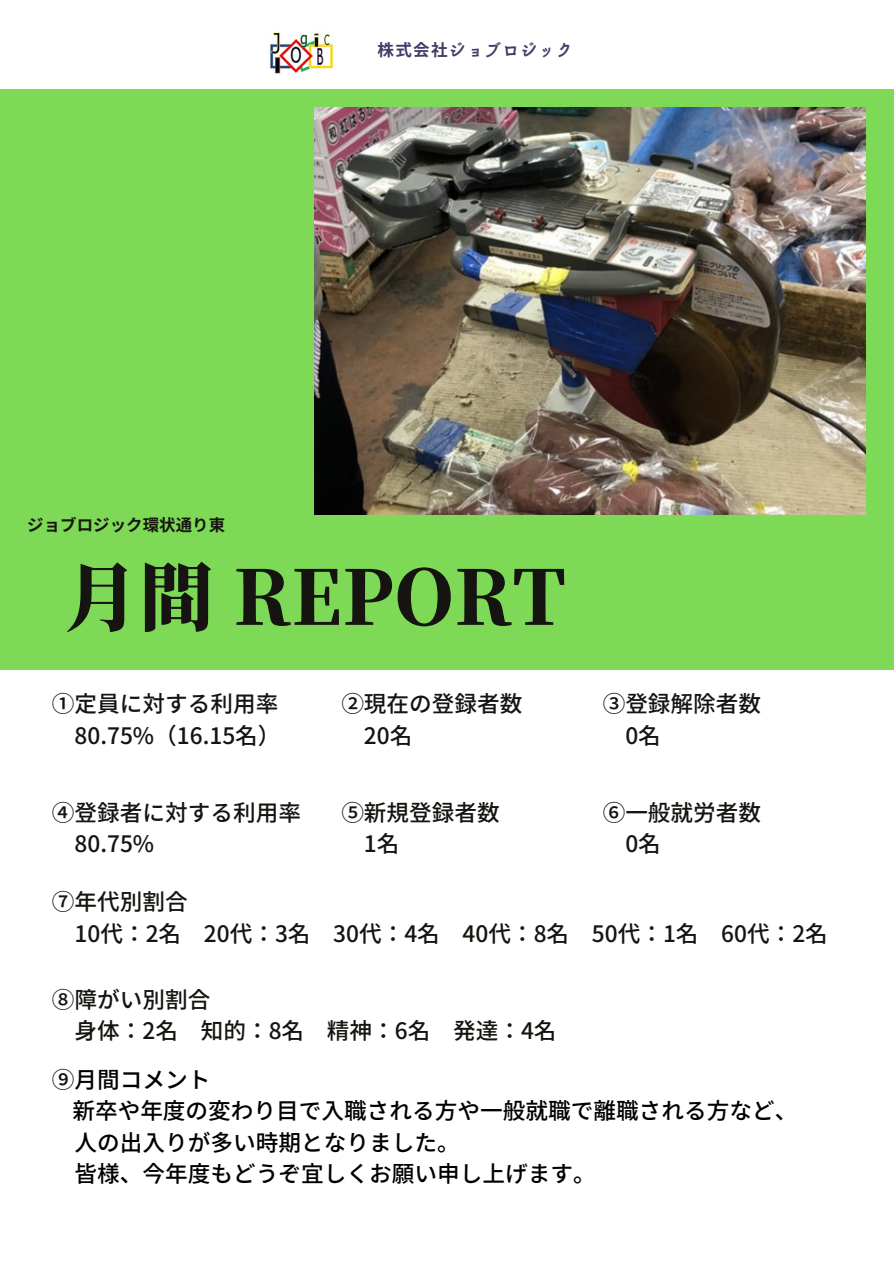
<style>
.page{position:relative;width:894px;height:1264px;background:#fff}
.page>*{position:absolute;margin:0;border:0;box-sizing:border-box;transform-origin:0 0}
.t1{font:800 74.85px "Source Han Serif JP";letter-spacing:.005em;color:#151410}
.t2{font:500 22.65px/31.7px "Noto Sans JP";color:#151410}
.t3{font:500 22.65px/31.5px "Noto Sans JP";color:#000}
.t4{font:700 16.5px "Noto Sans JP";letter-spacing:.005em;color:#151410}
.t5{font:700 16.5px "irohakaku C";letter-spacing:.08em;color:#3f3e67}
.s1{color:#151410}
</style>
<div class="page">
<div style="left:0;top:89px;width:893px;height:581px;background:#7ed957"></div>
<img style="left:270px;top:32px;width:63px;height:42px">
<img style="left:315px;top:107px;width:550px;height:407px">
<p class="t5" style="left:377px;top:39px;width:197px">株式会社ジョブロジック</p>
<h1 class="t4" style="left:27px;top:512px;width:199px">ジョブロジック環状通り東</h1>
<p class="t1" style="left:64px;top:538px;width:503px">月間 REPORT</p>
<h2 class="t2" style="left:52px;top:687px;width:230px;text-align:right">①定員に対する利用率<br>80.75%（16.15名）</h2>
<h2 class="t2" style="left:364px;top:687px;width:160px;text-indent:-23px">②現在の登録者数<br>20名</h2>
<h2 class="t2" style="left:75px;top:795px;width:228px;text-indent:-23px">④登録者に対する利用率<br>80.75%</h2>
<h2 class="t2" style="left:364px;top:795px;width:137px;text-indent:-23px">⑤新規登録者数<br>1名</h2>
<h2 class="t2" style="left:625px;top:687px;width:137px;text-indent:-23px">③登録解除者数<br>0名</h2>
<h2 class="t2" style="left:625px;top:795px;width:137px;text-indent:-23px">⑥一般就労者数<br>0名</h2>
<h2 class="t2" style="left:75px;top:884px;width:754px;text-indent:-23px">⑦年代別割合<br>10代：2名 20代：3名 30代：4名 40代：8名 50代：1名 60代：2名</h2>
<h2 class="t2" style="left:75px;top:982px;width:483px;text-indent:-23px">⑧障がい別割合<br>身体：2名 知的：8名 精神：6名 発達：4名</h2>
<h2 class="t3" style="left:72px;top:1062px;width:726px;text-indent:-20px"><span class="s1">⑨</span>月間コメント<br>新卒や年度の変わり目で入職される方や一般就職で離職される方など、人の出入りが多い時期となりました。<br>皆様、今年度もどうぞ宜しくお願い申し上げます。</h2>
</div>
